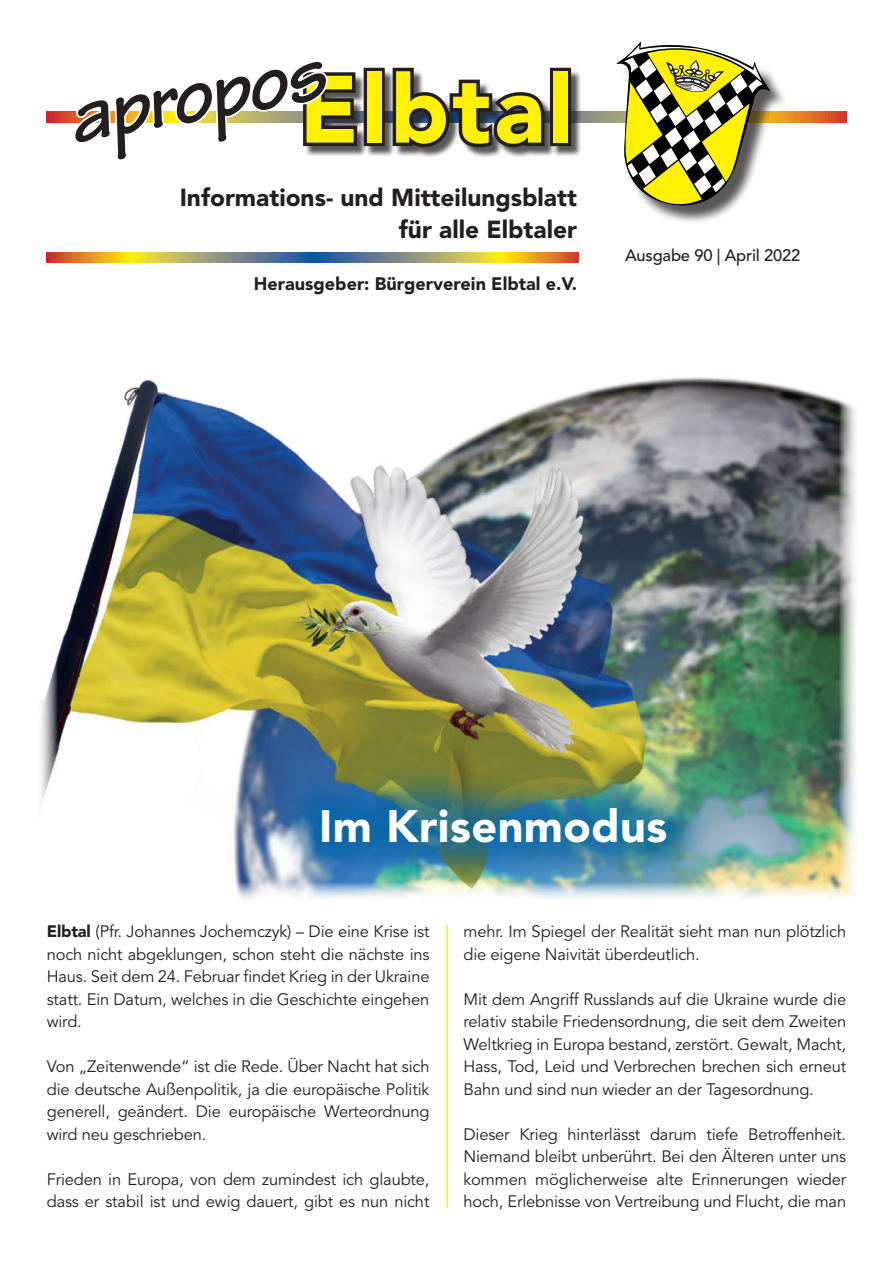
<style>
.page{position:relative;width:893px;height:1263px;background:#fff}
.page>*{position:absolute;margin:0;border:0;box-sizing:border-box;transform-origin:0 0}
.t1{font:900 94.35px "Avenir LT Std";letter-spacing:.035em;color:#fff101}
.t2{font:italic 700 81px "Tekton";color:#231f20}
.t3{font:900 45px "Avenir LT Std";letter-spacing:.01em;color:#fff}
.t4{font:900 24.45px/31.5px "Avenir LT Std";color:#231f20;text-align:right}
.t5{font:900 18px "Avenir LT Std";color:#231f20}
.t6{font:16.5px/22.5px "Avenir LT Std";letter-spacing:-.01em;color:#231f20;text-align:justify}
.t7{font:500 16.5px "Avenir LT Std";letter-spacing:-.01em;color:#231f20}
.s1{font-weight:900}
</style>
<div class="page">
<img style="left:41px;top:377px;width:815px;height:522px">
<svg style="left:47px;top:112px;width:799px;height:10px"></svg>
<div style="left:304px;top:70px;width:278px;height:88px;background:#231f20;opacity:.75"></div>
<div style="left:364px;top:68px;width:21px;height:78px;border:7px solid #231f20"></div>
<svg style="left:389px;top:67px;width:159px;height:84px"></svg>
<div style="left:550px;top:68px;width:21px;height:78px;border:7px solid #231f20"></div>
<div style="left:620px;top:45px;width:168px;height:179px;background:#231f20;opacity:.75"></div>
<svg style="left:616px;top:42px;width:155px;height:174px"></svg>
<svg style="left:72px;top:70px;width:289px;height:88px"></svg>
<svg style="left:47px;top:252px;width:531px;height:11px;background:#a6955c"></svg>
<div style="left:277px;top:763px;width:434px;height:124px;background:#0062a3;opacity:.75"></div>
<hr style="left:446px;top:925px;width:2px;height:283px;background:#fff101">
<h2 class="t2" style="left:60px;top:67px;width:261px;rotate:-10deg">apropos</h2>
<h1 class="t1" style="left:299px;top:53px;width:275px">Elbtal</h1>
<h3 class="t4" style="left:180px;top:182px;width:399px">Informations- und Mitteilungsblatt für alle Elbtaler</h3>
<p class="t5" style="left:254px;top:273px;width:325px">Herausgeber: Bürgerverein Elbtal e.V.</p>
<p class="t7" style="left:625px;top:246px;width:177px">Ausgabe 90 | April 2022</p>
<h3 class="t3" style="left:319px;top:799px;width:350px">Im Krisenmodus</h3>
<p class="t6" style="left:47px;top:920px;width:384px"><span class="s1">Elbtal</span> (Pfr. Johannes Jochemczyk) – Die eine Krise ist noch nicht abgeklungen, schon steht die nächste ins Haus. Seit dem 24. Februar findet Krieg in der Ukraine statt. Ein Datum, welches in die Geschichte eingehen wird.</p>
<p class="t6" style="left:47px;top:1055px;width:384px">Von „Zeitenwende“ ist die Rede. Über Nacht hat sich die deutsche Außenpolitik, ja die europäische Politik generell, geändert. Die europäische Werteordnung wird neu geschrieben.</p>
<p class="t6" style="left:47px;top:1168px;width:384px">Frieden in Europa, von dem zumindest ich glaubte, dass er stabil ist und ewig dauert, gibt es nun nicht</p>
<p class="t6" style="left:463px;top:920px;width:384px">mehr. Im Spiegel der Realität sieht man nun plötzlich die eigene Naivität überdeutlich.</p>
<p class="t6" style="left:463px;top:988px;width:384px">Mit dem Angriff Russlands auf die Ukraine wurde die relativ stabile Friedensordnung, die seit dem Zweiten Weltkrieg in Europa bestand, zerstört. Gewalt, Macht, Hass, Tod, Leid und Verbrechen brechen sich erneut Bahn und sind nun wieder an der Tagesordnung.</p>
<p class="t6" style="left:463px;top:1123px;width:384px">Dieser Krieg hinterlässt darum tiefe Betroffenheit.<br>Niemand bleibt unberührt. Bei den Älteren unter uns kommen möglicherweise alte Erinnerungen wieder hoch, Erlebnisse von Vertreibung und Flucht, die man</p>
</div>
